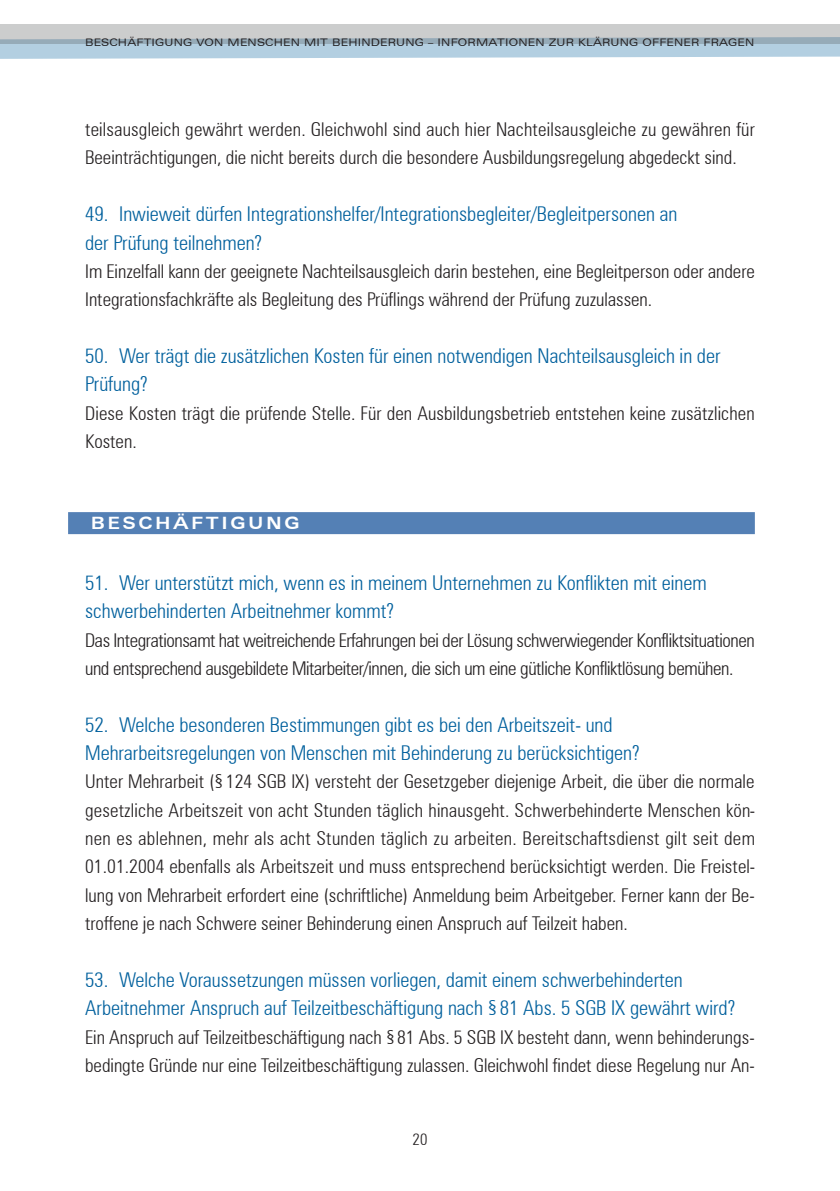
<style>
.page{position:relative;width:840px;height:1191px;background:#fff}
.page>*{position:absolute;margin:0;border:0;box-sizing:border-box;transform-origin:0 0}
.t1{font:300 condensed 20.4px/28.4px "Zurich BT";color:#00609d}
.t2{font:300 condensed 19px/28.4px "Zurich BT";color:#231f20}
.t3{font:300 condensed 19px/28.4px "Zurich BT";letter-spacing:-.02em;color:#231f20}
.t4{font:700 expanded 17px "Zurich BT";letter-spacing:.16em;color:#fff}
.t5{font:300 condensed 16px "Zurich BT";color:#231f20}
.t6{font:expanded 10.4px "Zurich BT";letter-spacing:.02em;color:#231f20}
</style>
<div class="page">
<svg style="left:0;top:43px;width:839px;height:16px;background:#b7d0e0"></svg>
<svg style="left:0;top:24px;width:839px;height:19px;background:#bec4c7"></svg>
<div style="left:68px;top:512px;width:686px;height:22px;background:#5480b5"></div>
<p class="t6" style="left:85px;top:37px;width:670px">BESCHÄFTIGUNG VON MENSCHEN MIT BEHINDERUNG – INFORMATIONEN ZUR KLÄRUNG OFFENER FRAGEN</p>
<p class="t2" style="left:85px;top:115px;width:670px">teilsausgleich gewährt werden. Gleichwohl sind auch hier Nachteilsausgleiche zu gewähren für<br>Beeinträchtigungen, die nicht bereits durch die besondere Ausbildungsregelung abgedeckt sind.</p>
<p class="t1" style="left:85px;top:199px;width:593px">49. Inwieweit dürfen Integrationshelfer/Integrationsbegleiter/Begleitpersonen an der Prüfung teilnehmen?</p>
<p class="t2" style="left:85px;top:257px;width:671px">Im Einzelfall kann der geeignete Nachteilsausgleich darin bestehen, eine Begleitperson oder andere<br>Integrationsfachkräfte als Begleitung des Prüflings während der Prüfung zuzulassen.</p>
<p class="t1" style="left:85px;top:341px;width:636px">50. Wer trägt die zusätzlichen Kosten für einen notwendigen Nachteilsausgleich in der<br>Prüfung?</p>
<p class="t2" style="left:85px;top:398px;width:670px">Diese Kosten trägt die prüfende Stelle. Für den Ausbildungsbetrieb entstehen keine zusätzlichen<br>Kosten.</p>
<p class="t4" style="left:91px;top:513px;width:210px">BESCHÄFTIGUNG</p>
<p class="t1" style="left:85px;top:568px;width:623px">51. Wer unterstützt mich, wenn es in meinem Unternehmen zu Konflikten mit einem schwerbehinderten Arbeitnehmer kommt?</p>
<p class="t3" style="left:85px;top:625px;width:671px">Das Integrationsamt hat weitreichende Erfahrungen bei der Lösung schwerwiegender Konfliktsituationen und entsprechend ausgebildete Mitarbeiter/innen, die sich um eine gütliche Konfliktlösung bemühen.</p>
<p class="t1" style="left:85px;top:710px;width:556px">52. Welche besonderen Bestimmungen gibt es bei den Arbeitszeit- und<br>Mehrarbeitsregelungen von Menschen mit Behinderung zu berücksichtigen?</p>
<p class="t2" style="left:85px;top:767px;width:671px;text-align:justify">Unter Mehrarbeit (§ 124 SGB IX) versteht der Gesetzgeber diejenige Arbeit, die über die normale gesetzliche Arbeitszeit von acht Stunden täglich hinausgeht. Schwerbehinderte Menschen kön&shy;nen es ablehnen, mehr als acht Stunden täglich zu arbeiten. Bereitschaftsdienst gilt seit dem 01.01.2004 ebenfalls als Arbeitszeit und muss entsprechend berücksichtigt werden. Die Freistel&shy;lung von Mehrarbeit erfordert eine (schriftliche) Anmeldung beim Arbeitgeber. Ferner kann der Be&shy;troffene je nach Schwere seiner Behinderung einen Anspruch auf Teilzeit haben.</p>
<p class="t1" style="left:85px;top:965px;width:651px">53. Welche Voraussetzungen müssen vorliegen, damit einem schwerbehinderten<br>Arbeitnehmer Anspruch auf Teilzeitbeschäftigung nach § 81 Abs. 5 SGB IX gewährt wird?</p>
<p class="t2" style="left:85px;top:1022px;width:671px">Ein Anspruch auf Teilzeitbeschäftigung nach § 81 Abs. 5 SGB IX besteht dann, wenn behinderungs&shy;bedingte Gründe nur eine Teilzeitbeschäftigung zulassen. Gleichwohl findet diese Regelung nur An-</p>
<p class="t5" style="left:412px;top:1129px;width:17px">20</p>
</div>
